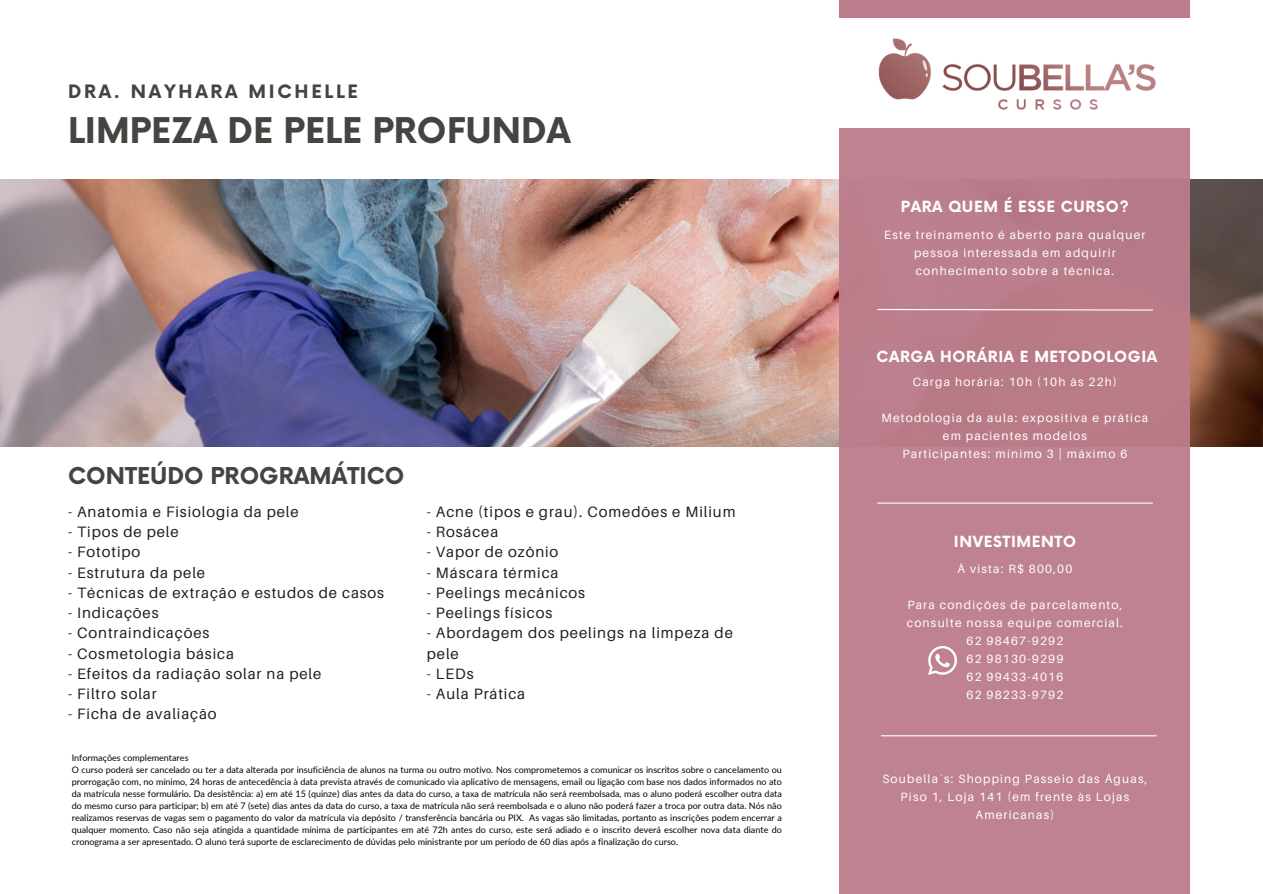
<style>
.page{position:relative;width:1263px;height:894px;background:#fff}
.page>*{position:absolute;margin:0;border:0;box-sizing:border-box;transform-origin:0 0}
.t1{font:700 34.5px "Now";color:#444440}
.t2{font:700 22.65px "Now";color:#444440}
.t3{font:700 18px "Now";letter-spacing:.15em;color:#444440}
.t4{font:15px/20.2px "Aileron";letter-spacing:.06em;color:#1e1e1e}
.t5{font:700 15px "Now";letter-spacing:.04em;color:#fff}
.t6{font:12px/18px "Aileron";letter-spacing:.1em;color:#fff;text-align:center}
.t7{font:9px/12px "Lato";color:#000;text-align:justify}
</style>
<div class="page">
<img style="left:0;top:180px;width:1262px;height:266px">
<div style="left:839px;top:128px;width:351px;height:765px;background:#bb7c8b"></div>
<div style="left:839px;top:0;width:351px;height:18px;background:#bb7c8b"></div>
<svg style="left:877px;top:308px;width:276px;height:3px"></svg>
<hr style="left:877px;top:502px;width:276px;height:1px;background:#fff">
<img style="left:878px;top:38px;width:278px;height:72px">
<hr style="left:881px;top:735px;width:275px;height:1px;background:#fff">
<img style="left:928px;top:646px;width:29px;height:29px">
<p class="t3" style="left:68px;top:82px;width:291px">DRA. NAYHARA MICHELLE</p>
<p class="t1" style="left:68px;top:112px;width:504px">LIMPEZA DE PELE PROFUNDA</p>
<p class="t2" style="left:68px;top:463px;width:338px">CONTEÚDO PROGRAMÁTICO</p>
<p class="t4" style="left:68px;top:501px;width:232px">- Anatomia e Fisiologia da pele</p>
<p class="t4" style="left:68px;top:521px;width:112px">- Tipos de pele</p>
<p class="t4" style="left:68px;top:541px;width:74px">- Fototipo</p>
<p class="t4" style="left:68px;top:561px;width:139px">- Estrutura da pele</p>
<p class="t4" style="left:68px;top:582px;width:318px">- Técnicas de extração e estudos de casos</p>
<p class="t4" style="left:68px;top:602px;width:92px">- Indicações</p>
<p class="t4" style="left:68px;top:622px;width:143px">- Contraindicações</p>
<p class="t4" style="left:68px;top:642px;width:167px">- Cosmetologia básica</p>
<p class="t4" style="left:68px;top:663px;width:255px">- Efeitos da radiação solar na pele</p>
<p class="t4" style="left:68px;top:683px;width:90px">- Filtro solar</p>
<p class="t4" style="left:68px;top:703px;width:150px">- Ficha de avaliação</p>
<p class="t4" style="left:427px;top:501px;width:310px">- Acne (tipos e grau). Comedões e Milium</p>
<p class="t4" style="left:427px;top:521px;width:73px">- Rosácea</p>
<p class="t4" style="left:427px;top:541px;width:133px">- Vapor de ozônio</p>
<p class="t4" style="left:427px;top:561px;width:133px">- Máscara térmica</p>
<p class="t4" style="left:427px;top:582px;width:160px">- Peelings mecânicos</p>
<p class="t4" style="left:427px;top:602px;width:127px">- Peelings físicos</p>
<p class="t4" style="left:427px;top:622px;width:308px">- Abordagem dos peelings na limpeza de pele</p>
<p class="t4" style="left:427px;top:663px;width:48px">- LEDs</p>
<p class="t4" style="left:427px;top:683px;width:100px">- Aula Prática</p>
<p class="t5" style="left:901px;top:198px;width:230px">PARA QUEM É ESSE CURSO?</p>
<p class="t6" style="left:884px;top:226px;width:263px">Este treinamento é aberto para qualquer pessoa interessada em adquirir conhecimento sobre a técnica.</p>
<p class="t5" style="left:876px;top:348px;width:282px">CARGA HORÁRIA E METODOLOGIA</p>
<p class="t6" style="left:913px;top:372px;width:206px">Carga horária: 10h (10h às 22h)</p>
<p class="t6" style="left:881px;top:408px;width:268px">Metodologia da aula: expositiva e prática em pacientes modelos</p>
<p class="t6" style="left:902px;top:444px;width:226px">Participantes: mínimo 3 | máximo 6</p>
<p class="t5" style="left:954px;top:533px;width:124px">INVESTIMENTO</p>
<p class="t6" style="left:957px;top:559px;width:116px">À vista: R$ 800,00</p>
<p class="t6" style="left:907px;top:595px;width:218px;text-align:left">Para condições de parcelamento, consulte nossa equipe comercial.</p>
<p class="t6" style="left:966px;top:631px;width:98px">62 98467-9292</p>
<p class="t6" style="left:966px;top:649px;width:98px">62 98130-9299</p>
<p class="t6" style="left:966px;top:667px;width:98px">62 99433-4016</p>
<p class="t6" style="left:966px;top:685px;width:98px">62 98233-9792</p>
<p class="t7" style="left:72px;top:751px;width:118px">Informações complementares</p>
<p class="t7" style="left:72px;top:763px;width:712px">O curso poderá ser cancelado ou ter a data alterada por insuficiência de alunos na turma ou outro motivo. Nos comprometemos a comunicar os inscritos sobre o cancelamento ou prorrogação com, no mínimo, 24 horas de antecedência à data prevista através de comunicado via aplicativo de mensagens, email ou ligação com base nos dados informados no ato da matrícula nesse formulário. Da desistência: a) em até 15 (quinze) dias antes da data do curso, a taxa de matrícula não será reembolsada, mas o aluno poderá escolher outra data do mesmo curso para participar; b) em até 7 (sete) dias antes da data do curso, a taxa de matrícula não será reembolsada e o aluno não poderá fazer a troca por outra data. Nós não realizamos reservas de vagas sem o pagamento do valor da matrícula via depósito / transferência bancária ou PIX. As vagas são limitadas, portanto as inscrições podem encerrar a qualquer momento. Caso não seja atingida a quantidade mínima de participantes em até 72h antes do curso, este será adiado e o inscrito deverá escolher nova data diante do cronograma a ser apresentado. O aluno terá suporte de esclarecimento de dúvidas pelo ministrante por um período de 60 dias após a finalização do curso.</p>
<p class="t6" style="left:882px;top:768px;width:266px">Soubella´s: Shopping Passeio das Águas,<br>Piso 1, Loja 141 (em frente às Lojas<br>Americanas)</p>
</div>
